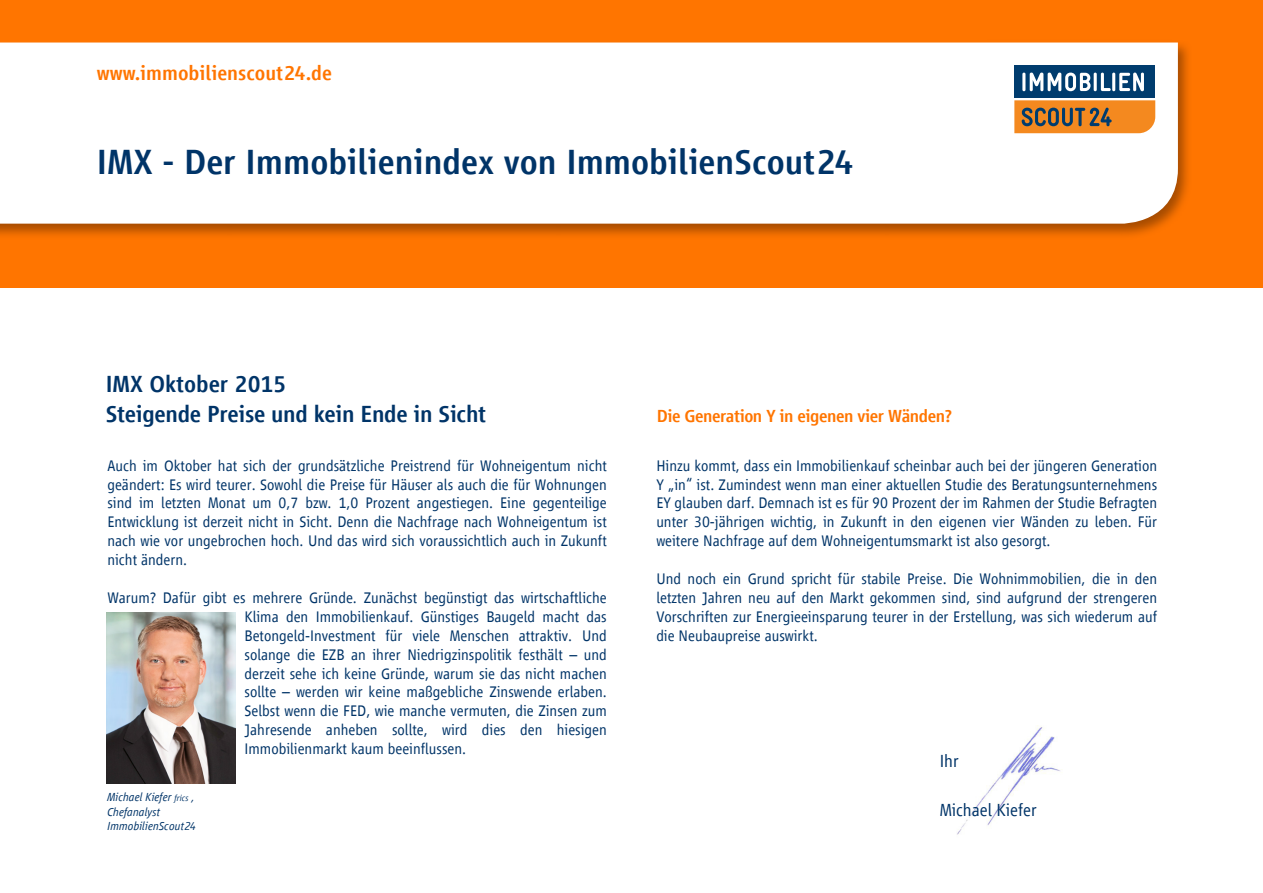
<style>
.page{position:relative;width:1263px;height:893px;background:#fff}
.page>*{position:absolute;margin:0;border:0;box-sizing:border-box;transform-origin:0 0}
.t1{font:500 36px "Scout Vialog";color:#003468}
.t2{font:500 24px/30px "Scout Vialog";letter-spacing:-.01em;color:#003468}
.t3{font:500 21px "Scout Vialog";color:#ff7500}
.t4{font:500 18px "Scout Vialog";letter-spacing:-.025em;color:#ff7500}
.t5{font:300 18px "Scout Vialog";color:#003468}
.t6{font:300 15.75px/18.9px "Scout Vialog";color:#003468;text-align:justify}
.t7{font:italic 300 12px/14.4px "Scout Vialog";color:#003468}
.s1{font-size:9px}
</style>
<div class="page">
<div style="left:0;top:0;width:1263px;height:287px;background:#ff7500"></div>
<svg style="left:0;top:42px;width:1189px;height:194px"></svg>
<div style="left:0;top:43px;width:1178px;height:181px;background:#fff"></div>
<div style="left:1014px;top:94px;width:141px;height:9px;background:#fff"></div>
<div style="left:1014px;top:65px;width:141px;height:33px;background:#003c6e"></div>
<svg style="left:1014px;top:100px;width:141px;height:33px"></svg>
<hr style="left:1022px;top:73px;width:3px;height:18px;background:#fff;border-radius:2px">
<svg style="left:1030px;top:73px;width:60px;height:18px"></svg>
<hr style="left:1094px;top:73px;width:3px;height:18px;background:#fff;border-radius:2px">
<svg style="left:1101px;top:73px;width:10px;height:18px"></svg>
<hr style="left:1112px;top:73px;width:3px;height:18px;background:#fff;border-radius:2px">
<svg style="left:1119px;top:73px;width:25px;height:18px"></svg>
<img style="left:957px;top:725px;width:103px;height:110px">
<img style="left:106px;top:612px;width:130px;height:171px">
<h3 class="t3" style="left:97px;top:62px;width:237px">www.immobilienscout24.de</h3>
<h1 class="t1" style="left:97px;top:142px;width:758px">IMX - Der Immobilienindex von ImmobilienScout24</h1>
<h2 class="t2" style="left:106px;top:369px;width:382px">IMX Oktober 2015<br>Steigende Preise und kein Ende in Sicht</h2>
<p class="t6" style="left:107px;top:456px;width:501px">Auch im Oktober hat sich der grundsätzliche Preistrend für Wohneigentum nicht geändert: Es wird teurer. Sowohl die Preise für Häuser als auch die für Wohnungen sind im letzten Monat um 0,7 bzw. 1,0 Prozent angestiegen. Eine gegenteilige Entwicklung ist derzeit nicht in Sicht. Denn die Nachfrage nach Wohneigentum ist nach wie vor ungebrochen hoch. Und das wird sich voraussichtlich auch in Zukunft nicht ändern.</p>
<p class="t6" style="left:244px;top:588px;width:364px;text-indent:-137px">Warum? Dafür gibt es mehrere Gründe. Zunächst begünstigt das wirtschaftliche Klima den Immobilienkauf. Günstiges Baugeld macht das Betongeld-Investment für viele Menschen attraktiv. Und solange die EZB an ihrer Niedrigzinspolitik festhält – und derzeit sehe ich keine Gründe, warum sie das nicht machen sollte – werden wir keine maßgebliche Zinswende erlaben.<br>Selbst wenn die FED, wie manche vermuten, die Zinsen zum Jahresende anheben sollte, wird dies den hiesigen Immobilienmarkt kaum beeinflussen.</p>
<p class="t7" style="left:107px;top:790px;width:90px">Michael Kiefer <span class="s1">frics</span> ,<br>Chefanalyst<br>ImmobilienScout24</p>
<p class="t4" style="left:657px;top:406px;width:297px">Die Generation Y in eigenen vier Wänden?</p>
<p class="t6" style="left:656px;top:456px;width:502px">Hinzu kommt, dass ein Immobilienkauf scheinbar auch bei der jüngeren Generation Y „in“ ist. Zumindest wenn man einer aktuellen Studie des Beratungsunternehmens EY glauben darf. Demnach ist es für 90 Prozent der im Rahmen der Studie Befragten unter 30-jährigen wichtig, in Zukunft in den eigenen vier Wänden zu leben. Für weitere Nachfrage auf dem Wohneigentumsmarkt ist also gesorgt.</p>
<p class="t6" style="left:656px;top:569px;width:502px">Und noch ein Grund spricht für stabile Preise. Die Wohnimmobilien, die in den letzten Jahren neu auf den Markt gekommen sind, sind aufgrund der strengeren Vorschriften zur Energieeinsparung teurer in der Erstellung, was sich wiederum auf die Neubaupreise auswirkt.</p>
<p class="t5" style="left:940px;top:751px;width:21px">Ihr</p>
<p class="t5" style="left:940px;top:800px;width:99px">Michael Kiefer</p>
</div>
